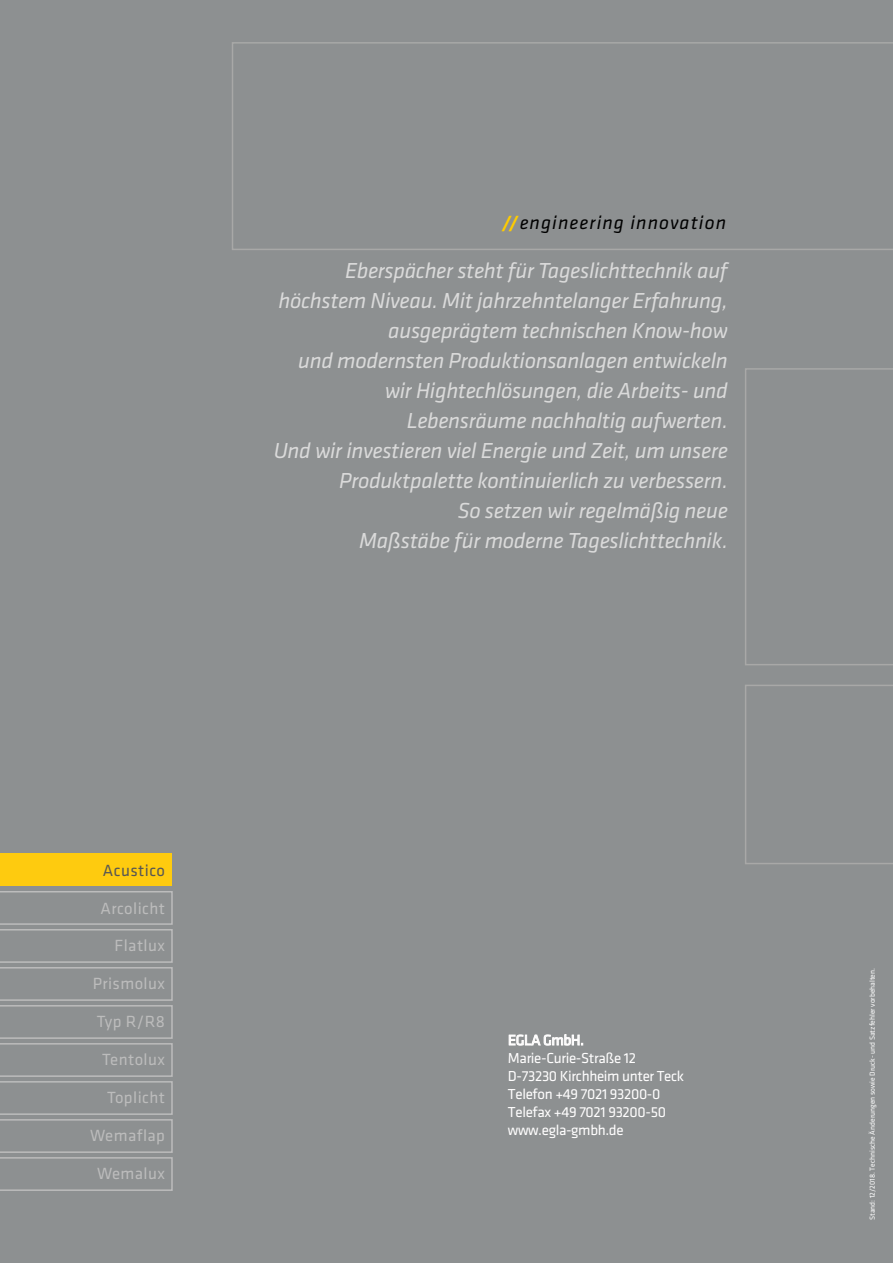
<style>
.page{position:relative;width:893px;height:1263px;background:#8d9091}
.page>*{position:absolute;margin:0;border:0;box-sizing:border-box;transform-origin:0 0}
.t1{font:italic 22.5px/30px "Klavika Basic";letter-spacing:-.015em;color:#dadada;text-align:right}
.t2{font:italic 19.5px "Klavika Basic";letter-spacing:.055em;color:#000}
.t3{font:16.8px "Klavika Basic";letter-spacing:.025em;color:#bcbcbc}
.t4{font:16.8px "Klavika Basic";letter-spacing:.025em;color:#575754}
.t5{font:15px/18px "Klavika";letter-spacing:-.025em;color:#fffefe}
.t6{font:7.5px "Klavika Basic";color:#fff}
.s1{font-weight:700;color:#fc0}
.s2{font-family:"Klavika"}
</style>
<div class="page">
<svg style="left:232px;top:42px;width:661px;height:208px"></svg>
<svg style="left:745px;top:685px;width:148px;height:179px"></svg>
<svg style="left:745px;top:368px;width:148px;height:297px"></svg>
<div style="left:0;top:854px;width:172px;height:32px;background:#fecb0f"></div>
<svg style="left:0;top:891px;width:173px;height:300px"></svg>
<svg style="left:509px;top:1034px;width:74px;height:11px"></svg>
<p class="t2" style="left:502px;top:210px;width:225px"><span class="s1">//</span>engineering innovation</p>
<p class="t1" style="left:274px;top:255px;width:456px">Eberspächer steht für Tageslichttechnik auf höchstem Niveau. Mit jahrzehntelanger Erfahrung, ausgeprägtem technischen Know-how<br>und modernsten Produktionsanlagen entwickeln wir Hightechlösungen, die Arbeits- und Lebensräume nachhaltig aufwerten.<br>Und wir investieren viel Energie und Zeit, um unsere Produktpalette kontinuierlich zu verbessern.<br>So setzen wir regelmäßig neue<br>Maßstäbe für moderne Tageslichttechnik.</p>
<p class="t4" style="left:103px;top:859px;width:64px">Acustico</p>
<p class="t3" style="left:100px;top:897px;width:66px">Arcolicht</p>
<p class="t3" style="left:115px;top:935px;width:52px">Flatlux</p>
<p class="t3" style="left:93px;top:973px;width:74px">Prismolux</p>
<p class="t3" style="left:97px;top:1011px;width:70px">Typ R/R8</p>
<p class="t3" style="left:102px;top:1049px;width:64px">Tentolux</p>
<p class="t3" style="left:107px;top:1087px;width:60px">Toplicht</p>
<p class="t3" style="left:90px;top:1125px;width:76px">Wemaflap</p>
<p class="t3" style="left:97px;top:1163px;width:70px">Wemalux</p>
<p class="t5" style="left:508px;top:1031px;width:178px">EGLA GmbH.<br>Marie-Curie-Straße 12<br>D-73230 Kirchheim unter Teck<br>Telefon +49 7021 93200-0<br>Telefax +49 7021 93200-50 www.egla-gmbh.de</p>
<p class="t6" style="left:867px;top:1220px;width:254px;rotate:-90deg">Stand: 12/201<span class="s2">8</span>. Technische Änderungen sowie Druck- und Satzfehler vorbehalten.</p>
</div>
